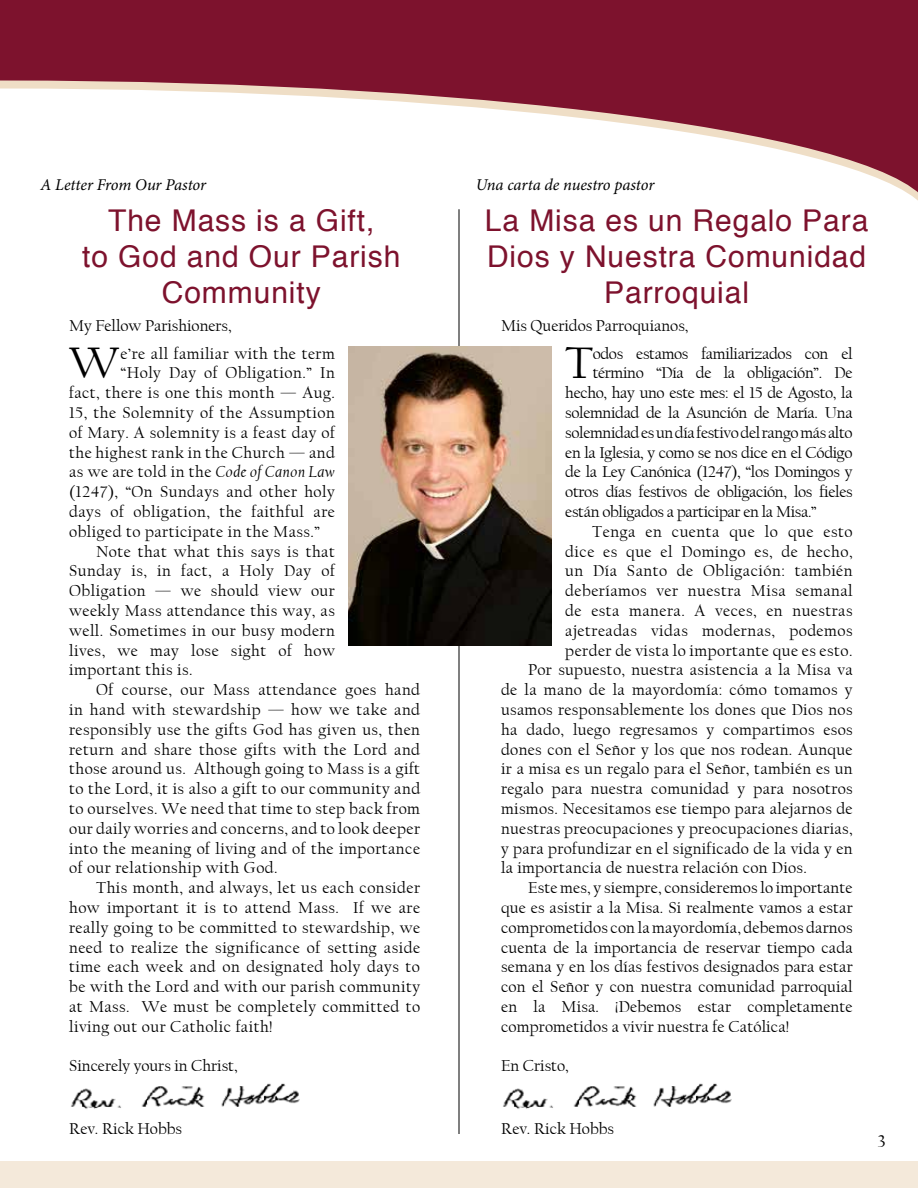
<style>
.page{position:relative;width:918px;height:1188px;background:#fff}
.page>*{position:absolute;margin:0;border:0;box-sizing:border-box;transform-origin:0 0}
.t1{font:46.35px "Californian FB";color:#000}
.t2{font:30px/36px "Helvetica";letter-spacing:.03em;color:#7d122d;text-align:center}
.t3{font:18px "Californian FB";color:#000}
.t4{font:16.5px "Californian FB";letter-spacing:.03em;color:#000}
.t5{font:16.5px "Californian FB";letter-spacing:.01em;color:#000}
.t6{font:16.5px "Californian FB";letter-spacing:-.02em;color:#000}
.t7{font:16.5px "Californian FB";color:#000}
.t8{font:italic 16.5px "Minion Pro";letter-spacing:-.01em;color:#000}
.s1{font-style:italic}
</style>
<div class="page">
<hr style="left:459px;top:209px;width:1px;height:925px;background:#000">
<div style="left:0;top:0;width:918px;height:81px;background:#7d122d"></div>
<svg style="left:0;top:81px;width:918px;height:138px"></svg>
<div style="left:0;top:1161px;width:918px;height:27px;background:#f4e9da"></div>
<img style="left:71px;top:1083px;width:229px;height:26px">
<img style="left:503px;top:1083px;width:229px;height:26px">
<img style="left:348px;top:346px;width:204px;height:300px">
<p class="t8" style="left:40px;top:173px;width:167px">A Letter From Our Pastor</p>
<p class="t8" style="left:476px;top:173px;width:180px">Una carta de nuestro pastor</p>
<h2 class="t2" style="left:82px;top:203px;width:320px">The Mass is a Gift,<br>to God and Our Parish<br>Community</h2>
<h2 class="t2" style="left:485px;top:203px;width:385px">La Misa es un Regalo Para<br>Dios y Nuestra Comunidad<br>Parroquial</h2>
<p class="t7" style="left:69px;top:317px;width:164px">My Fellow Parishioners,</p>
<p class="t7" style="left:501px;top:317px;width:189px">Mis Queridos Parroquianos,</p>
<h1 class="t1" style="left:69px;top:338px;width:52px">W</h1>
<p class="t4" style="left:121px;top:344px;width:216px">e’re all familiar with the term</p>
<p class="t4" style="left:121px;top:364px;width:216px">“Holy Day of Obligation.” In</p>
<p class="t4" style="left:69px;top:384px;width:267px">fact, there is one this month — Aug.</p>
<p class="t4" style="left:69px;top:404px;width:267px">15, the Solemnity of the Assumption</p>
<p class="t4" style="left:69px;top:423px;width:267px">of Mary. A solemnity is a feast day of</p>
<p class="t4" style="left:69px;top:443px;width:267px">the highest rank in the Church — and</p>
<p class="t4" style="left:69px;top:463px;width:267px">as we are told in the <span class="s1">Code of Canon Law</span></p>
<p class="t4" style="left:69px;top:483px;width:267px">(1247), “On Sundays and other holy</p>
<p class="t4" style="left:69px;top:503px;width:267px">days of obligation, the faithful are</p>
<p class="t4" style="left:69px;top:522px;width:253px">obliged to participate in the Mass.”</p>
<p class="t4" style="left:96px;top:542px;width:240px">Note that what this says is that</p>
<p class="t4" style="left:69px;top:562px;width:267px">Sunday is, in fact, a Holy Day of</p>
<p class="t4" style="left:69px;top:582px;width:267px">Obligation — we should view our</p>
<p class="t4" style="left:69px;top:602px;width:267px">weekly Mass attendance this way, as</p>
<p class="t4" style="left:69px;top:621px;width:267px">well. Sometimes in our busy modern</p>
<p class="t4" style="left:69px;top:641px;width:267px">lives, we may lose sight of how</p>
<p class="t4" style="left:69px;top:661px;width:125px">important this is.</p>
<p class="t4" style="left:96px;top:681px;width:325px">Of course, our Mass attendance goes hand</p>
<p class="t4" style="left:69px;top:701px;width:352px">in hand with stewardship — how we take and</p>
<p class="t4" style="left:69px;top:720px;width:352px">responsibly use the gifts God has given us, then</p>
<p class="t4" style="left:69px;top:740px;width:353px">return and share those gifts with the Lord and</p>
<p class="t4" style="left:69px;top:760px;width:352px">those around us. Although going to Mass is a gift</p>
<p class="t4" style="left:69px;top:780px;width:353px">to the Lord, it is also a gift to our community and</p>
<p class="t4" style="left:69px;top:800px;width:352px">to ourselves. We need that time to step back from</p>
<p class="t4" style="left:69px;top:819px;width:352px">our daily worries and concerns, and to look deeper</p>
<p class="t4" style="left:69px;top:839px;width:353px">into the meaning of living and of the importance</p>
<p class="t4" style="left:69px;top:859px;width:210px">of our relationship with God.</p>
<p class="t4" style="left:96px;top:879px;width:326px">This month, and always, let us each consider</p>
<p class="t4" style="left:69px;top:899px;width:353px">how important it is to attend Mass. If we are</p>
<p class="t4" style="left:69px;top:918px;width:352px">really going to be committed to stewardship, we</p>
<p class="t4" style="left:69px;top:938px;width:352px">need to realize the significance of setting aside</p>
<p class="t4" style="left:69px;top:958px;width:352px">time each week and on designated holy days to</p>
<p class="t4" style="left:69px;top:978px;width:353px">be with the Lord and with our parish community</p>
<p class="t4" style="left:69px;top:998px;width:352px">at Mass. We must be completely committed to</p>
<p class="t4" style="left:69px;top:1017px;width:205px">living out our Catholic faith!</p>
<p class="t7" style="left:69px;top:1057px;width:170px">Sincerely yours in Christ,</p>
<h1 class="t1" style="left:565px;top:338px;width:30px">T</h1>
<p class="t6" style="left:593px;top:344px;width:261px">odos estamos familiarizados con el</p>
<p class="t6" style="left:593px;top:364px;width:261px">término “Día de la obligación”. De</p>
<p class="t6" style="left:565px;top:384px;width:289px">hecho, hay uno este mes: el 15 de Agosto, la</p>
<p class="t6" style="left:565px;top:404px;width:289px">solemnidad de la Asunción de María. Una</p>
<p class="t6" style="left:565px;top:423px;width:289px">solemnidad es un día festivo del rango más alto</p>
<p class="t6" style="left:565px;top:443px;width:289px">en la Iglesia, y como se nos dice en el Código</p>
<p class="t6" style="left:565px;top:463px;width:289px">de la Ley Canónica (1247), “los Domingos y</p>
<p class="t6" style="left:565px;top:483px;width:289px">otros días festivos de obligación, los fieles</p>
<p class="t6" style="left:565px;top:503px;width:253px">están obligados a participar en la Misa.”</p>
<p class="t4" style="left:592px;top:522px;width:262px">Tenga en cuenta que lo que esto</p>
<p class="t4" style="left:565px;top:542px;width:289px">dice es que el Domingo es, de hecho,</p>
<p class="t4" style="left:565px;top:562px;width:289px">un Día Santo de Obligación: también</p>
<p class="t4" style="left:565px;top:582px;width:289px">deberíamos ver nuestra Misa semanal</p>
<p class="t4" style="left:565px;top:602px;width:289px">de esta manera. A veces, en nuestras</p>
<p class="t4" style="left:565px;top:621px;width:289px">ajetreadas vidas modernas, podemos</p>
<p class="t4" style="left:565px;top:641px;width:289px">perder de vista lo importante que es esto.</p>
<p class="t4" style="left:528px;top:661px;width:326px">Por supuesto, nuestra asistencia a la Misa va</p>
<p class="t4" style="left:501px;top:681px;width:353px">de la mano de la mayordomía: cómo tomamos y</p>
<p class="t4" style="left:501px;top:701px;width:353px">usamos responsablemente los dones que Dios nos</p>
<p class="t4" style="left:501px;top:720px;width:353px">ha dado, luego regresamos y compartimos esos</p>
<p class="t4" style="left:501px;top:740px;width:353px">dones con el Señor y los que nos rodean. Aunque</p>
<p class="t4" style="left:501px;top:760px;width:353px">ir a misa es un regalo para el Señor, también es un</p>
<p class="t4" style="left:501px;top:780px;width:353px">regalo para nuestra comunidad y para nosotros</p>
<p class="t4" style="left:501px;top:800px;width:353px">mismos. Necesitamos ese tiempo para alejarnos de</p>
<p class="t4" style="left:501px;top:819px;width:353px">nuestras preocupaciones y preocupaciones diarias,</p>
<p class="t4" style="left:501px;top:839px;width:353px">y para profundizar en el significado de la vida y en</p>
<p class="t4" style="left:501px;top:859px;width:307px">la importancia de nuestra relación con Dios.</p>
<p class="t5" style="left:528px;top:879px;width:326px">Este mes, y siempre, consideremos lo importante</p>
<p class="t5" style="left:501px;top:899px;width:353px">que es asistir a la Misa. Si realmente vamos a estar</p>
<p class="t5" style="left:501px;top:918px;width:353px">comprometidos con la mayordomía, debemos darnos</p>
<p class="t5" style="left:501px;top:938px;width:353px">cuenta de la importancia de reservar tiempo cada</p>
<p class="t5" style="left:501px;top:958px;width:353px">semana y en los días festivos designados para estar</p>
<p class="t5" style="left:501px;top:978px;width:353px">con el Señor y con nuestra comunidad parroquial</p>
<p class="t5" style="left:501px;top:998px;width:353px">en la Misa. ¡Debemos estar completamente</p>
<p class="t5" style="left:501px;top:1017px;width:290px">comprometidos a vivir nuestra fe Católica!</p>
<p class="t7" style="left:501px;top:1057px;width:69px">En Cristo,</p>
<p class="t7" style="left:69px;top:1119px;width:115px">Rev. Rick Hobbs</p>
<p class="t7" style="left:501px;top:1119px;width:115px">Rev. Rick Hobbs</p>
<p class="t3" style="left:878px;top:1132px;width:10px">3</p>
</div>
